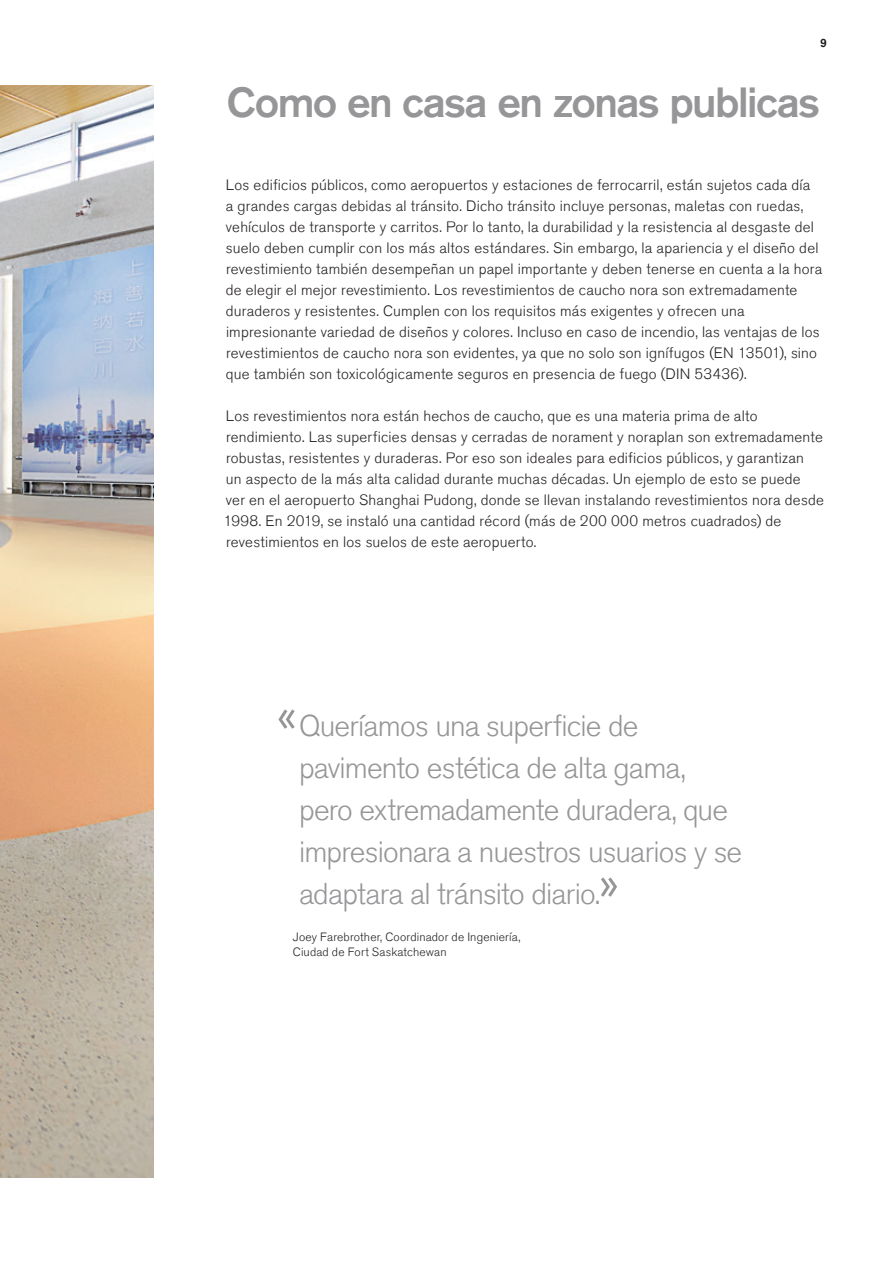
<style>
.page{position:relative;width:893px;height:1263px;background:#fff}
.page>*{position:absolute;margin:0;border:0;box-sizing:border-box;transform-origin:0 0}
.t1{font:500 42px "Akzidenz Grotesk Pro";letter-spacing:-.035em;color:#969598}
.t2{font:300 30px/42px "Akzidenz Grotesk Pro";letter-spacing:-.025em;color:#969598}
.t3{font:300 15px/21px "Akzidenz Grotesk Pro";letter-spacing:.015em;color:#231f20}
.t4{font:300 12px/15px "Akzidenz Grotesk Pro";letter-spacing:.015em;color:#231f20}
.t5{font:500 12px "Akzidenz Grotesk Pro";color:#231f20}
.s1{font-size:54px}
</style>
<div class="page">
<img style="left:0;top:85px;width:153px;height:1093px">
<p class="t5" style="left:820px;top:35px;width:8px">9</p>
<h1 class="t1" style="left:227px;top:75px;width:595px">Como en casa en zonas publicas</h1>
<p class="t3" style="left:226px;top:174px;width:598px">Los edificios públicos, como aeropuertos y estaciones de ferrocarril, están sujetos cada día<br>a grandes cargas debidas al tránsito. Dicho tránsito incluye personas, maletas con ruedas, vehículos de transporte y carritos. Por lo tanto, la durabilidad y la resistencia al desgaste del suelo deben cumplir con los más altos estándares. Sin embargo, la apariencia y el diseño del revestimiento también desempeñan un papel importante y deben tenerse en cuenta a la hora de elegir el mejor revestimiento. Los revestimientos de caucho nora son extremadamente duraderos y resistentes. Cumplen con los requisitos más exigentes y ofrecen una impresionante variedad de diseños y colores. Incluso en caso de incendio, las ventajas de los revestimientos de caucho nora son evidentes, ya que no solo son ignífugos (EN 13501), sino que también son toxicológicamente seguros en presencia de fuego (DIN 53436).</p>
<p class="t3" style="left:223px;top:405px;width:602px">Los revestimientos nora están hechos de caucho, que es una materia prima de alto rendimiento. Las superficies densas y cerradas de norament y noraplan son extremadamente robustas, resistentes y duraderas. Por eso son ideales para edificios públicos, y garantizan<br>un aspecto de la más alta calidad durante muchas décadas. Un ejemplo de esto se puede<br>ver en el aeropuerto Shanghai Pudong, donde se llevan instalando revestimientos nora desde 1998. En 2019, se instaló una cantidad récord (más de 200 000 metros cuadrados) de revestimientos en los suelos de este aeropuerto.</p>
<h2 class="t2" style="left:299px;top:705px;width:444px;text-indent:-23px"><span class="s1">«</span>Queríamos una superficie de pavimento estética de alta gama, pero extremadamente duradera, que impresionara a nuestros usuarios y se adaptara al tránsito diario.<span class="s1">»</span></h2>
<p class="t4" style="left:293px;top:929px;width:229px">Joey Farebrother, Coordinador de Ingeniería,<br>Ciudad de Fort Saskatchewan</p>
</div>
